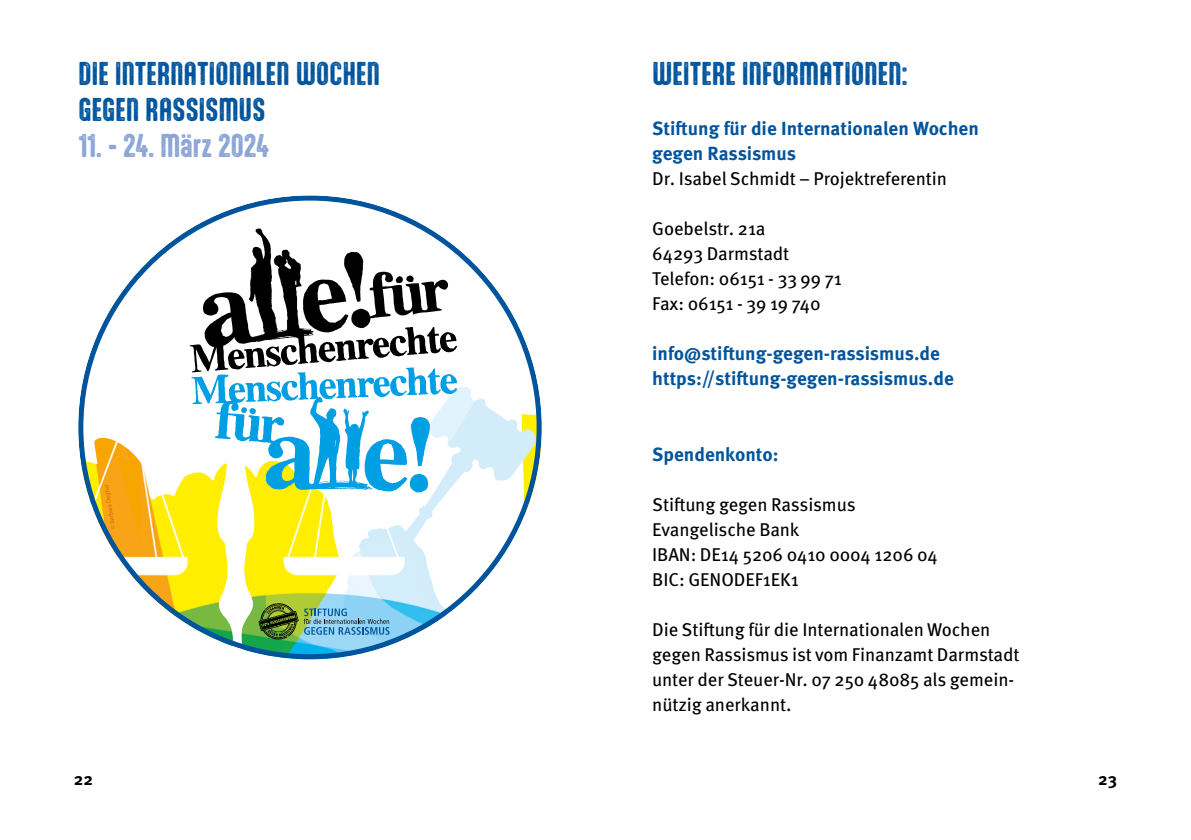
<style>
.page{position:relative;width:1191px;height:840px;background:#fff}
.page>*{position:absolute;margin:0;border:0;box-sizing:border-box;transform-origin:0 0}
._01_Head_2_Aptly_14_OGR{font:28px "Aptly Rust";letter-spacing:.01em;color:#00549d}
._01_Head_2_Aptly_14_OGR-2{font:28px "Aptly Rust";letter-spacing:-.005em;color:#8ba5d6}
._01_Head_2_Meta_11{font:700 19px "Meta Pro";color:#00549d}
._01_Meta_Book_925{font:18.4px/25px "Meta Pro";letter-spacing:-.005em;color:#000}
._01_Meta_Book_925-2{font:700 17px "Meta Pro";color:#000}
</style>
<div class="page">
<svg style="left:78px;top:195px;width:464px;height:464px"></svg>
<svg style="left:258px;top:603px;width:40px;height:36px"></svg>
<svg style="left:304px;top:608px;width:85px;height:26px;background:#73b1cf"></svg>
<p class="_01_Head_2_Aptly_14_OGR" style="left:78px;top:56px;width:303px">DIE INTERNATIONALEN WOCHEN</p>
<p class="_01_Head_2_Aptly_14_OGR" style="left:78px;top:92px;width:188px">GEGEN RASSISMUS</p>
<p class="_01_Head_2_Aptly_14_OGR-2" style="left:78px;top:128px;width:192px">11. - 24. März 2024</p>
<p class="_01_Head_2_Aptly_14_OGR" style="left:652px;top:56px;width:257px">WEITERE INFORMATIONEN:</p>
<p class="_01_Head_2_Meta_11" style="left:652px;top:114px;width:328px">Stiftung für die Internationalen Wochen</p>
<p class="_01_Head_2_Meta_11" style="left:652px;top:139px;width:145px">gegen Rassismus</p>
<p class="_01_Meta_Book_925" style="left:652px;top:165px;width:296px">Dr. Isabel Schmidt – Projektreferentin</p>
<p class="_01_Meta_Book_925" style="left:652px;top:215px;width:115px">Goebelstr. 21a</p>
<p class="_01_Meta_Book_925" style="left:652px;top:240px;width:139px">64293 Darmstadt</p>
<p class="_01_Meta_Book_925" style="left:652px;top:265px;width:191px">Telefon: 06151 - 33 99 71</p>
<p class="_01_Meta_Book_925" style="left:652px;top:290px;width:170px">Fax: 06151 - 39 19 740</p>
<p class="_01_Head_2_Meta_11" style="left:652px;top:339px;width:289px">info@stiftung-gegen-rassismus.de</p>
<p class="_01_Head_2_Meta_11" style="left:652px;top:364px;width:303px">https://stiftung-gegen-rassismus.de</p>
<p class="_01_Head_2_Meta_11" style="left:652px;top:439px;width:128px">Spendenkonto:</p>
<p class="_01_Meta_Book_925" style="left:652px;top:490px;width:205px">Stiftung gegen Rassismus</p>
<p class="_01_Meta_Book_925" style="left:652px;top:515px;width:149px">Evangelische Bank</p>
<p class="_01_Meta_Book_925" style="left:652px;top:540px;width:287px">IBAN: DE14 5206 0410 0004 1206 04</p>
<p class="_01_Meta_Book_925" style="left:652px;top:565px;width:148px">BIC: GENODEF1EK1</p>
<p class="_01_Meta_Book_925" style="left:652px;top:615px;width:340px">Die Stiftung für die Internationalen Wochen</p>
<p class="_01_Meta_Book_925" style="left:652px;top:640px;width:369px">gegen Rassismus ist vom Finanzamt Darmstadt</p>
<p class="_01_Meta_Book_925" style="left:652px;top:665px;width:361px">unter der Steuer-Nr. 07 250 48085 als gemein&shy;nützig anerkannt.</p>
<p class="_01_Meta_Book_925-2" style="left:74px;top:765px;width:21px">22</p>
<p class="_01_Meta_Book_925-2" style="left:1098px;top:765px;width:21px">23</p>
</div>
